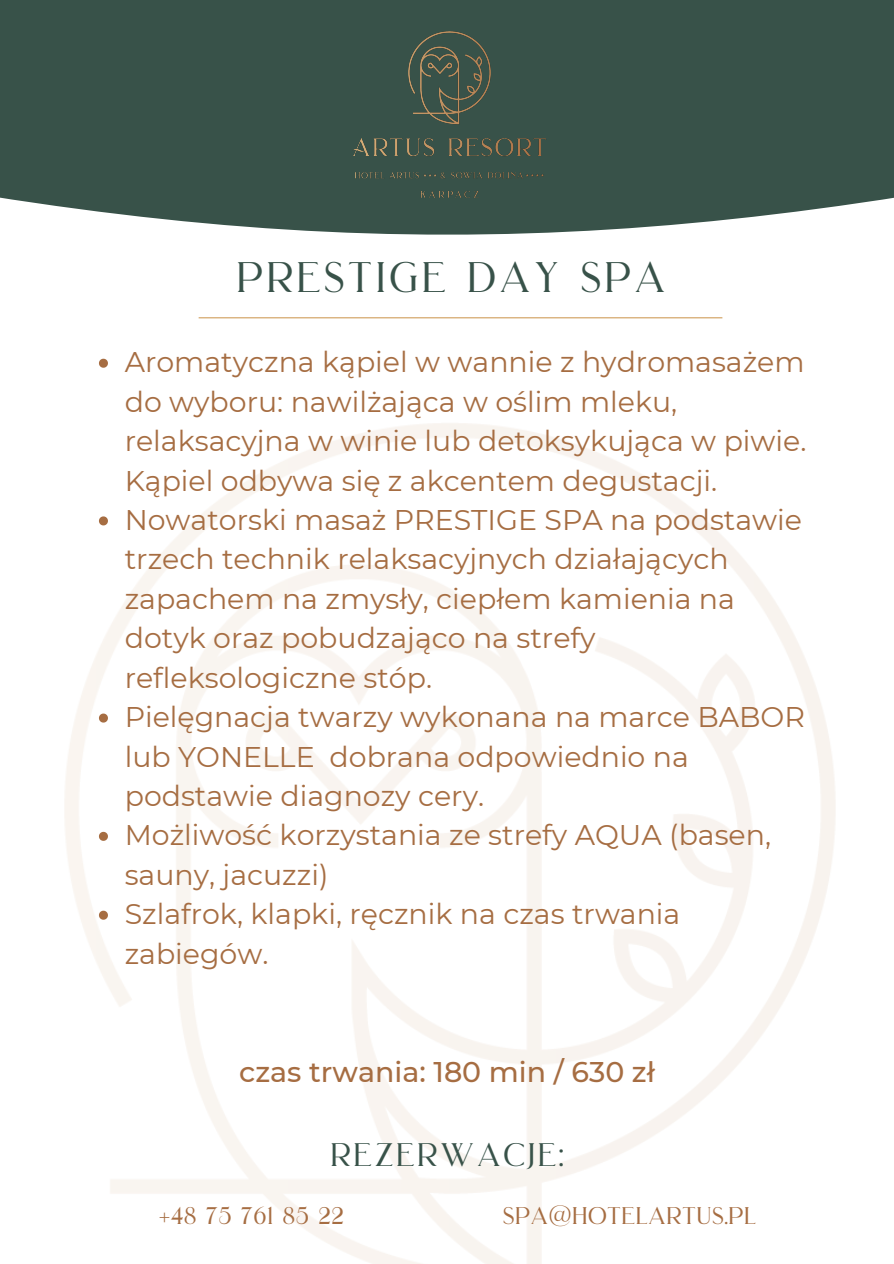
<style>
.page{position:relative;width:894px;height:1264px;background:#fff}
.page>*{position:absolute;margin:0;border:0;box-sizing:border-box;transform-origin:0 0}
.t1{font:42.6px "Brilon";letter-spacing:.075em;color:#385249}
.t2{font:32.55px "Brilon";letter-spacing:.075em;color:#385249}
.t3{font:28.35px/39.5px "Montserrat";color:#a66d42}
.t4{font:500 28.35px "Montserrat";color:#a66d42}
.t5{font:24px "Brilon";letter-spacing:.02em;color:#a66d42}
</style>
<div class="page">
<div style="left:0;top:0;width:893px;height:227px;background:#385249"></div>
<div style="left:241px;top:0;width:416px;height:235px;background:#385249"></div>
<img style="left:65px;top:317px;width:771px;height:946px">
<svg style="left:198px;top:317px;width:524px;height:1px"></svg>
<svg style="left:99px;top:359px;width:9px;height:9px"></svg>
<svg style="left:99px;top:516px;width:9px;height:9px"></svg>
<svg style="left:99px;top:713px;width:9px;height:9px"></svg>
<svg style="left:99px;top:831px;width:9px;height:9px"></svg>
<svg style="left:99px;top:910px;width:9px;height:9px"></svg>
<p class="t1" style="left:236px;top:243px;width:431px">PRESTIGE DAY SPA</p>
<p class="t3" style="left:125px;top:342px;width:683px">Aromatyczna kąpiel w wannie z hydromasażem do wyboru: nawilżająca w oślim mleku, relaksacyjna w winie lub detoksykująca w piwie.<br>Kąpiel odbywa się z akcentem degustacji.</p>
<p class="t3" style="left:125px;top:500px;width:678px">Nowatorski masaż PRESTIGE SPA na podstawie trzech technik relaksacyjnych działających zapachem na zmysły, ciepłem kamienia na dotyk oraz pobudzająco na strefy refleksologiczne stóp.</p>
<p class="t3" style="left:125px;top:697px;width:681px">Pielęgnacja twarzy wykonana na marce BABOR lub YONELLE dobrana odpowiednio na podstawie diagnozy cery.</p>
<p class="t3" style="left:125px;top:815px;width:647px">Możliwość korzystania ze strefy AQUA (basen, sauny, jacuzzi)</p>
<p class="t3" style="left:125px;top:894px;width:557px">Szlafrok, klapki, ręcznik na czas trwania zabiegów.</p>
<p class="t4" style="left:239px;top:1054px;width:417px">czas trwania: 180 min / 630 zł</p>
<p class="t2" style="left:330px;top:1128px;width:234px">REZERWACJE:</p>
<p class="t5" style="left:159px;top:1196px;width:187px">+48 75 761 85 22</p>
<p class="t5" style="left:502px;top:1196px;width:254px">SPA@HOTELARTUS.PL</p>
</div>
